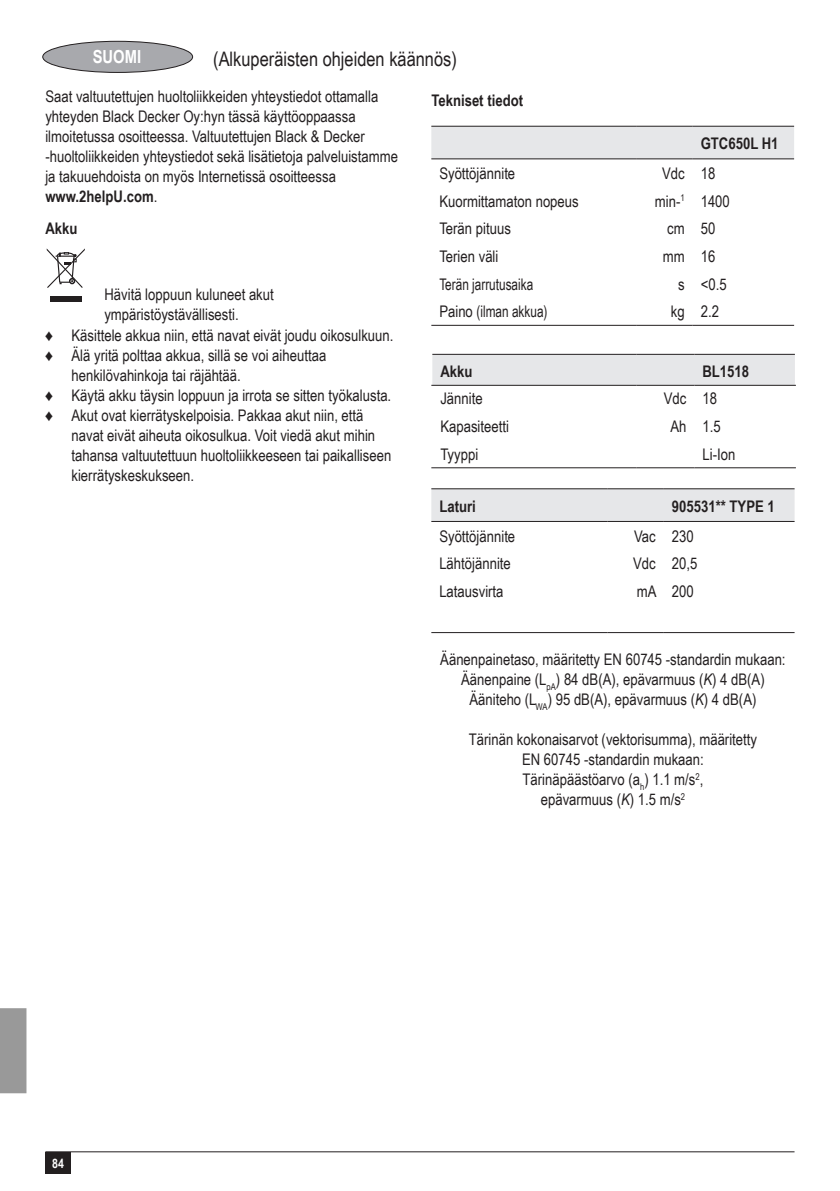
<style>
.page{position:relative;width:840px;height:1191px;background:#fff}
.page>*{position:absolute;margin:0;border:0;box-sizing:border-box;transform-origin:0 0}
.t1{font:20px "Arial Narrow";color:#231f20}
.t2{font:700 18px "Arial Narrow";color:#fff}
.t3{font:16px/20px "Arial Narrow";color:#231f20;text-align:center}
.t4{font:700 16px "Arial Narrow";color:#231f20}
.t5{font:16px "Arial Narrow";color:#231f20;scale:.9 1}
.t6{font:700 13px "Arial Narrow";color:#fff}
.s1{font-weight:700}
.s2{font-style:italic}
</style>
<div class="page">
<hr style="left:45px;top:1151px;width:749px;height:1px;background:#231f20">
<div style="left:45px;top:1152px;width:26px;height:22px;background:#231f20"></div>
<div style="left:43px;top:41px;width:149px;height:31px;background:#a8a9ad;border-radius:50%"></div>
<div style="left:43px;top:41px;width:150px;height:32px;border:1px solid #231f20;border-radius:50%"></div>
<div style="left:0;top:1008px;width:26px;height:85px;background:#999"></div>
<svg style="left:47px;top:248px;width:38px;height:40px"></svg>
<div style="left:50px;top:296px;width:31px;height:6px;background:#231f20"></div>
<div style="left:431px;top:127px;width:362px;height:31px;background:#e6e7e9"></div>
<hr style="left:431px;top:126px;width:204px;height:1px;background:#231f20">
<hr style="left:431px;top:158px;width:204px;height:1px;background:#231f20">
<hr style="left:635px;top:126px;width:57px;height:1px;background:#231f20">
<hr style="left:635px;top:158px;width:57px;height:1px;background:#231f20">
<hr style="left:692px;top:126px;width:101px;height:1px;background:#231f20">
<hr style="left:692px;top:158px;width:101px;height:1px;background:#231f20">
<hr style="left:431px;top:325px;width:204px;height:1px;background:#231f20">
<hr style="left:635px;top:325px;width:57px;height:1px;background:#231f20">
<hr style="left:692px;top:325px;width:101px;height:1px;background:#231f20">
<div style="left:432px;top:355px;width:362px;height:30px;background:#e6e7e9"></div>
<hr style="left:432px;top:354px;width:204px;height:1px;background:#231f20">
<hr style="left:431px;top:385px;width:205px;height:1px;background:#231f20">
<hr style="left:636px;top:354px;width:58px;height:1px;background:#231f20">
<hr style="left:636px;top:385px;width:58px;height:1px;background:#231f20">
<hr style="left:694px;top:354px;width:100px;height:1px;background:#231f20">
<hr style="left:694px;top:385px;width:101px;height:1px;background:#231f20">
<hr style="left:431px;top:467px;width:205px;height:1px;background:#231f20">
<hr style="left:636px;top:467px;width:58px;height:1px;background:#231f20">
<hr style="left:694px;top:467px;width:101px;height:1px;background:#231f20">
<div style="left:431px;top:489px;width:363px;height:32px;background:#e6e7e9"></div>
<hr style="left:431px;top:488px;width:176px;height:1px;background:#231f20">
<hr style="left:431px;top:521px;width:176px;height:1px;background:#231f20">
<hr style="left:607px;top:488px;width:56px;height:1px;background:#231f20">
<hr style="left:607px;top:521px;width:56px;height:1px;background:#231f20">
<hr style="left:663px;top:488px;width:131px;height:1px;background:#231f20">
<hr style="left:663px;top:521px;width:131px;height:1px;background:#231f20">
<hr style="left:431px;top:632px;width:176px;height:1px;background:#231f20">
<hr style="left:607px;top:632px;width:56px;height:1px;background:#231f20">
<hr style="left:663px;top:632px;width:131px;height:1px;background:#231f20">
<p class="t2" style="left:93px;top:43px;width:50px">SUOMI</p>
<p class="t1" style="left:213px;top:45px;width:245px">(Alkuperäisten ohjeiden käännös)</p>
<p class="t3" style="left:45px;top:86px;width:354px;text-align:left">Saat valtuutettujen huoltoliikkeiden yhteystiedot ottamalla yhteyden Black Decker Oy:hyn tässä käyttöoppaassa ilmoitetussa osoitteessa. Valtuutettujen Black &amp; Decker -huoltoliikkeiden yhteystiedot sekä lisätietoja palveluistamme ja takuuehdoista on myös Internetissä osoitteessa <span class="s1">www.2helpU.com</span>.</p>
<p class="t4" style="left:45px;top:217px;width:34px">Akku</p>
<p class="t4" style="left:431px;top:88px;width:93px">Tekniset tiedot</p>
<p class="t4" style="left:700px;top:131px;width:79px">GTC650L H1</p>
<p class="t3" style="left:439px;top:163px;width:77px">Syöttöjännite</p>
<p class="t3" style="left:661px;top:163px;width:55px">Vdc 18</p>
<p class="t3" style="left:439px;top:190px;width:141px">Kuormittamaton nopeus</p>
<p class="t3" style="left:654px;top:190px;width:76px">min-<sup>1</sup> 1400</p>
<p class="t3" style="left:439px;top:218px;width:73px">Terän pituus</p>
<p class="t3" style="left:666px;top:218px;width:50px">cm 50</p>
<p class="t3" style="left:439px;top:246px;width:61px">Terien väli</p>
<p class="t3" style="left:662px;top:246px;width:54px">mm 16</p>
<p class="t5" style="left:439px;top:272px;width:106px">Terän jarrutusaika</p>
<p class="t3" style="left:677px;top:273px;width:50px">s &lt;0.5</p>
<p class="t3" style="left:439px;top:301px;width:110px">Paino (ilman akkua)</p>
<p class="t3" style="left:670px;top:301px;width:50px">kg 2.2</p>
<p class="t3" style="left:104px;top:284px;width:171px">Hävitä loppuun kuluneet akut</p>
<p class="t3" style="left:104px;top:304px;width:136px">ympäristöystävällisesti.</p>
<p class="t3" style="left:45px;top:324px;width:349px">♦ Käsittele akkua niin, että navat eivät joudu oikosulkuun.</p>
<p class="t3" style="left:45px;top:344px;width:282px">♦ Älä yritä polttaa akkua, sillä se voi aiheuttaa</p>
<p class="t3" style="left:71px;top:364px;width:171px">henkilövahinkoja tai räjähtää.</p>
<p class="t3" style="left:45px;top:384px;width:347px">♦ Käytä akku täysin loppuun ja irrota se sitten työkalusta.</p>
<p class="t3" style="left:45px;top:404px;width:319px">♦ Akut ovat kierrätyskelpoisia. Pakkaa akut niin, että</p>
<p class="t3" style="left:71px;top:424px;width:305px">navat eivät aiheuta oikosulkua. Voit viedä akut mihin</p>
<p class="t3" style="left:71px;top:444px;width:321px">tahansa valtuutettuun huoltoliikkeeseen tai paikalliseen</p>
<p class="t3" style="left:71px;top:464px;width:124px">kierrätyskeskukseen.</p>
<p class="t4" style="left:440px;top:359px;width:34px">Akku</p>
<p class="t4" style="left:702px;top:359px;width:48px">BL1518</p>
<p class="t3" style="left:440px;top:388px;width:44px">Jännite</p>
<p class="t3" style="left:663px;top:388px;width:55px">Vdc 18</p>
<p class="t3" style="left:440px;top:416px;width:70px">Kapasiteetti</p>
<p class="t3" style="left:670px;top:416px;width:52px">Ah 1.5</p>
<p class="t3" style="left:440px;top:443px;width:39px">Tyyppi</p>
<p class="t3" style="left:702px;top:443px;width:34px">Li-Ion</p>
<p class="t4" style="left:439px;top:494px;width:38px">Laturi</p>
<p class="t4" style="left:671px;top:494px;width:104px">905531** TYPE 1</p>
<p class="t3" style="left:439px;top:525px;width:77px">Syöttöjännite</p>
<p class="t3" style="left:633px;top:525px;width:61px">Vac 230</p>
<p class="t3" style="left:439px;top:553px;width:73px">Lähtöjännite</p>
<p class="t3" style="left:633px;top:553px;width:66px">Vdc 20,5</p>
<p class="t3" style="left:439px;top:580px;width:66px">Latausvirta</p>
<p class="t3" style="left:636px;top:580px;width:58px">mA 200</p>
<p class="t6" style="left:52px;top:1153px;width:13px">84</p>
<p class="t3" style="left:440px;top:648px;width:346px">Äänenpainetaso, määritetty EN 60745 -standardin mukaan:<br>Äänenpaine (L<sub>pA</sub>) 84 dB(A), epävarmuus (<span class="s2">K</span>) 4 dB(A)<br>Ääniteho (L<sub>WA</sub>) 95 dB(A), epävarmuus (<span class="s2">K</span>) 4 dB(A)</p>
<p class="t3" style="left:468px;top:728px;width:289px">Tärinän kokonaisarvot (vektorisumma), määritetty EN 60745 -standardin mukaan:<br>Tärinäpäästöarvo (a<sub>h</sub>) 1.1 m/s<sup>2</sup>,<br>epävarmuus (<span class="s2">K</span>) 1.5 m/s<sup>2</sup></p>
</div>
